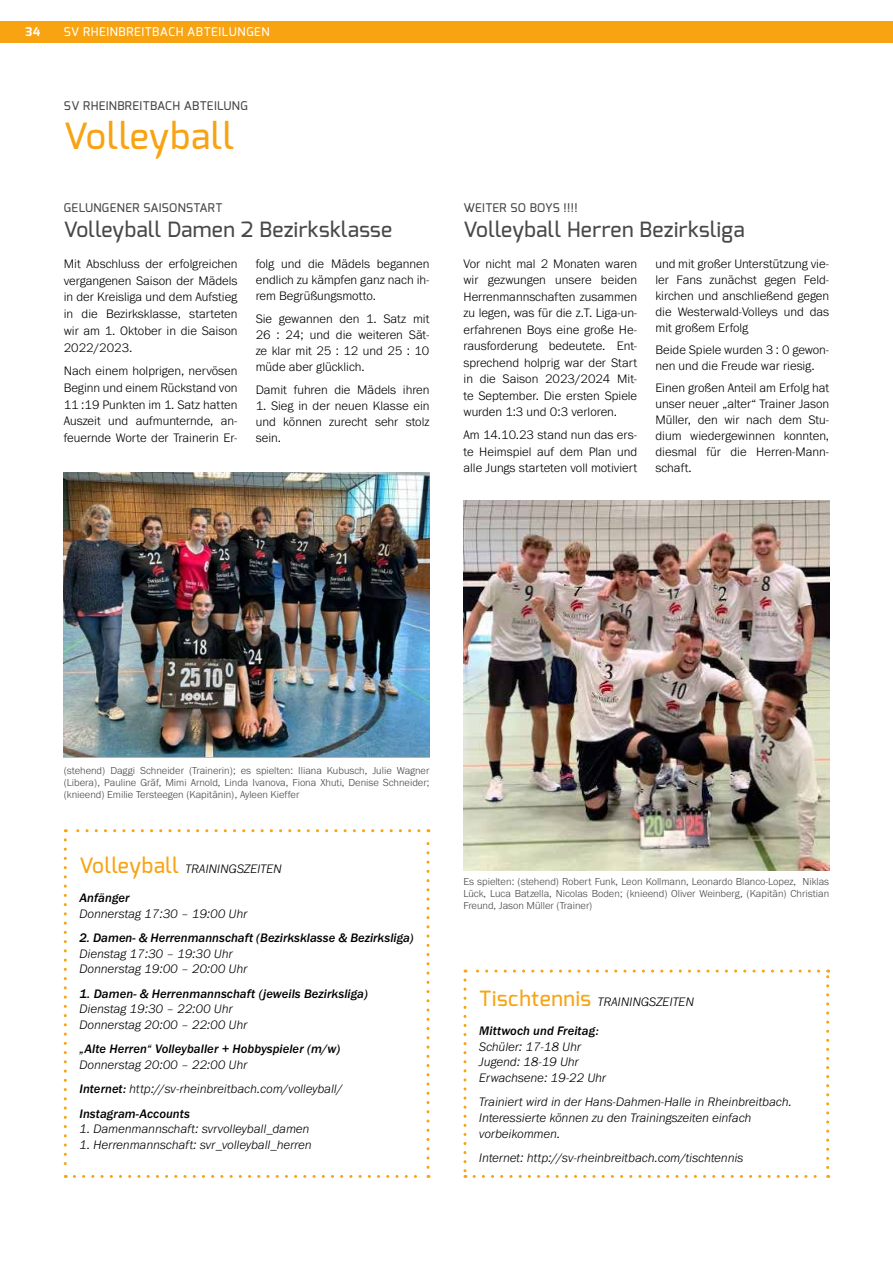
<style>
.page{position:relative;width:893px;height:1263px;background:#fff}
.page>*{position:absolute;margin:0;border:0;box-sizing:border-box;transform-origin:0 0}
.t1{font:500 36px "Exo";letter-spacing:.03em;color:#f7a312}
.t2{font:500 21px "Exo";letter-spacing:.02em;color:#474847}
.t3{font:300 12.75px/16.5px "Franklin Gothic URW";color:#000;text-align:justify}
.t4{font:italic 300 12.75px/15.8px "Franklin Gothic URW";letter-spacing:.005em;color:#000}
.t5{font:12.75px "Franklin Gothic URW Med Ita";letter-spacing:.005em;color:#000}
.t6{font:500 12px "Exo";letter-spacing:.03em;color:#474847}
.t7{font:500 12px "Exo";letter-spacing:.05em;color:#fff}
.t8{font:700 12px "Exo";color:#fff}
.t9{font:300 10.5px/12px "Franklin Gothic URW";color:#474847;text-align:justify}
.s1{font-family:"Exo";font-weight:500;font-style:normal;font-size:21px;color:#f7a312}
.s2{font-family:"Franklin Gothic URW Med Ita";font-weight:400;font-style:normal}
</style>
<div class="page">
<div style="left:0;top:21px;width:893px;height:22px;background:#f7a312"></div>
<svg style="left:64px;top:840px;width:3px;height:338px"></svg>
<svg style="left:74px;top:1175px;width:355px;height:3px"></svg>
<svg style="left:426px;top:829px;width:3px;height:338px"></svg>
<svg style="left:65px;top:829px;width:354px;height:3px"></svg>
<svg style="left:463px;top:980px;width:3px;height:198px"></svg>
<svg style="left:474px;top:1175px;width:355px;height:3px"></svg>
<svg style="left:826px;top:969px;width:3px;height:198px"></svg>
<svg style="left:465px;top:969px;width:354px;height:3px"></svg>
<img style="left:64px;top:472px;width:365px;height:286px">
<img style="left:463px;top:501px;width:366px;height:370px">
<p class="t8" style="left:26px;top:24px;width:16px">34</p>
<p class="t7" style="left:64px;top:24px;width:207px">SV RHEINBREITBACH ABTEILUNGEN</p>
<p class="t6" style="left:64px;top:98px;width:185px">SV RHEINBREITBACH ABTEILUNG</p>
<h1 class="t1" style="left:64px;top:113px;width:172px">Volleyball</h1>
<p class="t6" style="left:64px;top:200px;width:160px">GELUNGENER SAISONSTART</p>
<h2 class="t2" style="left:64px;top:216px;width:330px">Volleyball Damen 2 Bezirksklasse</h2>
<p class="t3" style="left:64px;top:255px;width:175px">Mit Abschluss der erfolgreichen vergangenen Saison der Mädels in der Kreisliga und dem Aufstieg in die Bezirksklasse, starteten wir am 1. Oktober in die Saison 2022/2023.</p>
<p class="t3" style="left:64px;top:362px;width:175px">Nach einem holprigen, nervösen Beginn und einem Rückstand von 11 :19 Punkten im 1. Satz hatten Auszeit und aufmunternde, an&shy;feuernde Worte der Trainerin Er-</p>
<p class="t3" style="left:256px;top:255px;width:175px">folg und die Mädels begannen endlich zu kämpfen ganz nach ih&shy;rem Begrüßungsmotto.</p>
<p class="t3" style="left:256px;top:310px;width:175px">Sie gewannen den 1. Satz mit 26 : 24; und die weiteren Sät&shy;ze klar mit 25 : 12 und 25 : 10 müde aber glücklich.</p>
<p class="t3" style="left:256px;top:381px;width:175px">Damit fuhren die Mädels ihren</p>
<p class="t3" style="left:256px;top:397px;width:175px">1. Sieg in der neuen Klasse ein und können zurecht sehr stolz sein.</p>
<p class="t6" style="left:463px;top:200px;width:116px">WEITER SO BOYS !!!!</p>
<h2 class="t2" style="left:463px;top:216px;width:283px">Volleyball Herren Bezirksliga</h2>
<p class="t3" style="left:463px;top:255px;width:175px">Vor nicht mal 2 Monaten waren wir gezwungen unsere beiden Herrenmannschaften zusammen zu legen, was für die z.T. Liga-un&shy;erfahrenen Boys eine große He&shy;rausforderung bedeutete. Ent&shy;sprechend holprig war der Start in die Saison 2023/2024 Mit&shy;te September. Die ersten Spiele wurden 1:3 und 0:3 verloren.</p>
<p class="t3" style="left:463px;top:426px;width:175px">Am 14.10.23 stand nun das ers&shy;te Heimspiel auf dem Plan und alle Jungs starteten voll motiviert</p>
<p class="t3" style="left:655px;top:255px;width:175px;line-height:15.9px">und mit großer Unterstützung vie&shy;ler Fans zunächst gegen Feld&shy;kirchen und anschließend gegen die Westerwald-Volleys und das mit großem Erfolg</p>
<p class="t3" style="left:655px;top:342px;width:175px;line-height:15.9px">Beide Spiele wurden 3 : 0 gewon&shy;nen und die Freude war riesig.</p>
<p class="t3" style="left:655px;top:380px;width:175px;line-height:15.9px">Einen großen Anteil am Erfolg hat unser neuer „alter“ Trainer Jason Müller, den wir nach dem Stu&shy;dium wiedergewinnen konnten, diesmal für die Herren-Mann&shy;schaft.</p>
<p class="t9" style="left:64px;top:764px;width:367px">(stehend) Daggi Schneider (Trainerin); es spielten: Iliana Kubusch, Julie Wagner (Libera), Pauline Gräf, Mimi Arnold, Linda Ivanova, Fiona Xhuti, Denise Schneider; (knieend) Emilie Tersteegen (Kapitänin), Ayleen Kieffer</p>
<p class="t4" style="left:80px;top:861px;width:204px"><span class="s1">Volleyball</span> TRAININGSZEITEN</p>
<p class="t5" style="left:80px;top:890px;width:52px">Anfänger</p>
<p class="t4" style="left:80px;top:905px;width:170px">Donnerstag 17:30 – 19:00 Uhr</p>
<p class="t5" style="left:80px;top:930px;width:336px">2. Damen- &amp; Herrenmannschaft (Bezirksklasse &amp; Bezirksliga)</p>
<p class="t4" style="left:80px;top:945px;width:170px">Dienstag 17:30 – 19:30 Uhr<br>Donnerstag 19:00 – 20:00 Uhr</p>
<p class="t5" style="left:80px;top:986px;width:290px">1. Damen- &amp; Herrenmannschaft (jeweils Bezirksliga)</p>
<p class="t4" style="left:80px;top:1001px;width:170px">Dienstag 19:30 – 22:00 Uhr<br>Donnerstag 20:00 – 22:00 Uhr</p>
<p class="t5" style="left:80px;top:1041px;width:262px">„Alte Herren“ Volleyballer + Hobbyspieler (m/w)</p>
<p class="t4" style="left:80px;top:1052px;width:264px;line-height:24.3px">Donnerstag 20:00 – 22:00 Uhr<br><span class="s2">Internet:</span> http://sv-rheinbreitbach.com/volleyball/</p>
<p class="t5" style="left:80px;top:1106px;width:112px">Instagram-Accounts</p>
<p class="t4" style="left:80px;top:1121px;width:232px">1. Damenmannschaft: svrvolleyball_damen</p>
<p class="t4" style="left:80px;top:1137px;width:234px">1. Herrenmannschaft: svr_volleyball_herren</p>
<p class="t9" style="left:463px;top:875px;width:367px">Es spielten: (stehend) Robert Funk, Leon Kollmann, Leonardo Blanco-Lopez, Niklas Lück, Luca Batzella, Nicolas Boden; (knieend) Oliver Weinberg, (Kapitän) Christian Freund, Jason Müller (Trainer)</p>
<p class="t4" style="left:479px;top:994px;width:216px"><span class="s1">Tischtennis</span> TRAININGSZEITEN</p>
<p class="t5" style="left:479px;top:1023px;width:121px">Mittwoch und Freitag:</p>
<p class="t4" style="left:479px;top:1038px;width:129px">Schüler: 17-18 Uhr<br>Jugend: 18-19 Uhr<br>Erwachsene: 19-22 Uhr</p>
<p class="t4" style="left:479px;top:1094px;width:314px">Trainiert wird in der Hans-Dahmen-Halle in Rheinbreitbach.<br>Interessierte können zu den Trainingszeiten einfach vorbeikommen.</p>
<p class="t4" style="left:479px;top:1150px;width:266px">Internet: http://sv-rheinbreitbach.com/tischtennis</p>
</div>
